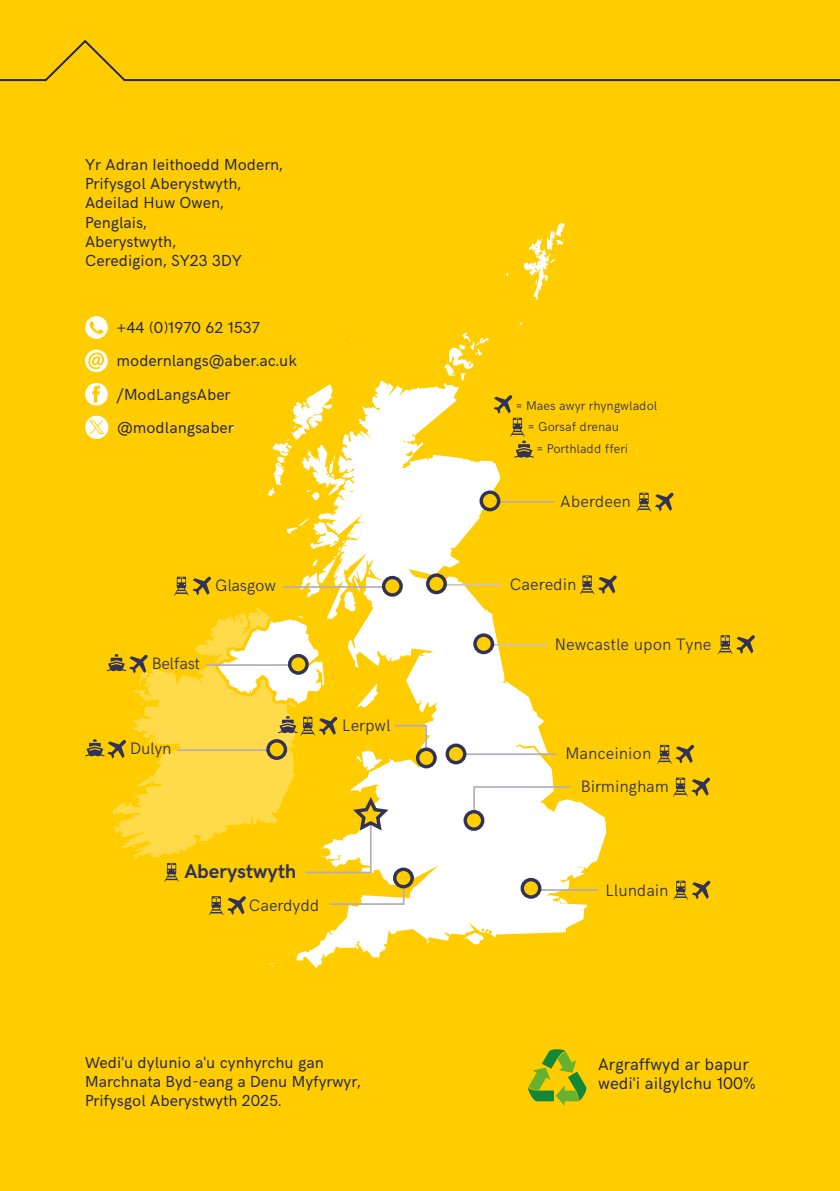
<style>
.page{position:relative;width:840px;height:1191px;background:#fff}
.page>*{position:absolute;margin:0;border:0;box-sizing:border-box;transform-origin:0 0}
.t1{font:700 20px "HK Grotesk";color:#303258}
.t2{font:16.8px/19px "HK Grotesk";color:#242753}
.t3{font:300 16.6px/33.4px "HK Grotesk";color:#303258}
.t4{font:300 16.6px "HK Grotesk";letter-spacing:-.02em;color:#303258}
.t5{font:16px/19.2px "HK Grotesk";color:#242753}
.t6{font:300 12.8px "HK Grotesk";color:#303258}
</style>
<div class="page">
<div style="left:0;top:0;width:839px;height:1191px;background:#fc0"></div>
<svg style="left:444px;top:332px;width:44px;height:48px"></svg>
<svg style="left:523px;top:223px;width:41px;height:77px"></svg>
<svg style="left:296px;top:380px;width:310px;height:588px"></svg>
<svg style="left:463px;top:930px;width:26px;height:14px"></svg>
<svg style="left:267px;top:384px;width:78px;height:116px"></svg>
<hr style="left:488px;top:501px;width:65px;height:2px;background:#b3acc1">
<hr style="left:435px;top:584px;width:64px;height:1px;background:#c7c7c7">
<svg style="left:472px;top:785px;width:99px;height:38px"></svg>
<hr style="left:454px;top:753px;width:101px;height:2px;background:#b3acc1">
<svg style="left:539px;top:882px;width:59px;height:9px"></svg>
<svg style="left:481px;top:492px;width:17px;height:17px"></svg>
<div style="left:479px;top:490px;width:21px;height:21px;border:3px solid #303258;border-radius:50%"></div>
<svg style="left:427px;top:575px;width:18px;height:17px"></svg>
<div style="left:426px;top:573px;width:20px;height:21px;border:3px solid #303258;border-radius:50%"></div>
<svg style="left:447px;top:745px;width:17px;height:17px"></svg>
<div style="left:445px;top:743px;width:21px;height:21px;border:3px solid #303258;border-radius:50%"></div>
<svg style="left:417px;top:749px;width:18px;height:17px"></svg>
<div style="left:415px;top:747px;width:21px;height:21px;border:3px solid #303258;border-radius:50%"></div>
<svg style="left:465px;top:811px;width:17px;height:18px"></svg>
<div style="left:463px;top:810px;width:21px;height:21px;border:3px solid #303258;border-radius:50%"></div>
<svg style="left:522px;top:879px;width:17px;height:18px"></svg>
<div style="left:520px;top:878px;width:21px;height:20px;border:3px solid #303258;border-radius:50%"></div>
<svg style="left:673px;top:880px;width:37px;height:19px"></svg>
<svg style="left:673px;top:777px;width:36px;height:19px"></svg>
<svg style="left:657px;top:744px;width:37px;height:19px"></svg>
<svg style="left:579px;top:575px;width:37px;height:19px"></svg>
<svg style="left:636px;top:492px;width:37px;height:19px"></svg>
<svg style="left:718px;top:635px;width:36px;height:19px"></svg>
<hr style="left:482px;top:644px;width:65px;height:1px;background:#c7c7c7">
<svg style="left:474px;top:635px;width:18px;height:17px"></svg>
<div style="left:473px;top:633px;width:21px;height:21px;border:3px solid #303258;border-radius:50%"></div>
<svg style="left:85px;top:518px;width:342px;height:397px"></svg>
<svg style="left:493px;top:395px;width:40px;height:62px"></svg>
<svg style="left:85px;top:316px;width:23px;height:23px"></svg>
<svg style="left:85px;top:349px;width:23px;height:23px"></svg>
<svg style="left:85px;top:383px;width:23px;height:22px"></svg>
<svg style="left:85px;top:416px;width:23px;height:23px"></svg>
<svg style="left:528px;top:1049px;width:59px;height:57px"></svg>
<svg style="left:0;top:39px;width:839px;height:43px"></svg>
<p class="t5" style="left:85px;top:154px;width:199px">Yr Adran Ieithoedd Modern,<br>Prifysgol Aberystwyth,<br>Adeilad Huw Owen,<br>Penglais,<br>Aberystwyth,<br>Ceredigion, SY23 3DY</p>
<p class="t5" style="left:117px;top:309px;width:182px;line-height:33.4px">+44 (0)1970 62 1537 modernlangs@aber.ac.uk /ModLangsAber @modlangsaber</p>
<p class="t6" style="left:515px;top:396px;width:143px">= Maes awyr rhyngwladol</p>
<p class="t6" style="left:527px;top:417px;width:93px">= Gorsaf drenau</p>
<p class="t6" style="left:536px;top:439px;width:93px">= Porthladd fferi</p>
<p class="t3" style="left:560px;top:483px;width:72px">Aberdeen</p>
<p class="t4" style="left:215px;top:572px;width:62px">Glasgow</p>
<p class="t3" style="left:509px;top:566px;width:68px">Caeredin</p>
<p class="t4" style="left:152px;top:651px;width:50px">Belfast</p>
<p class="t3" style="left:130px;top:730px;width:43px">Dulyn</p>
<p class="t3" style="left:342px;top:707px;width:50px">Lerpwl</p>
<p class="t1" style="left:184px;top:856px;width:114px">Aberystwyth</p>
<p class="t3" style="left:249px;top:886px;width:72px">Caerdydd</p>
<p class="t3" style="left:554px;top:626px;width:158px">Newcastle upon Tyne</p>
<p class="t3" style="left:580px;top:735px;width:90px;text-indent:-15px">Manceinion<br>Birmingham</p>
<p class="t3" style="left:605px;top:872px;width:64px">Llundain</p>
<p class="t5" style="left:85px;top:1051px;width:277px">Wedi'u dylunio a'u cynhyrchu gan<br>Marchnata Byd-eang a Denu Myfyrwyr,<br>Prifysgol Aberystwyth 2025.</p>
<p class="t2" style="left:598px;top:1053px;width:159px">Argraffwyd ar bapur wedi'i ailgylchu 100%</p>
</div>
